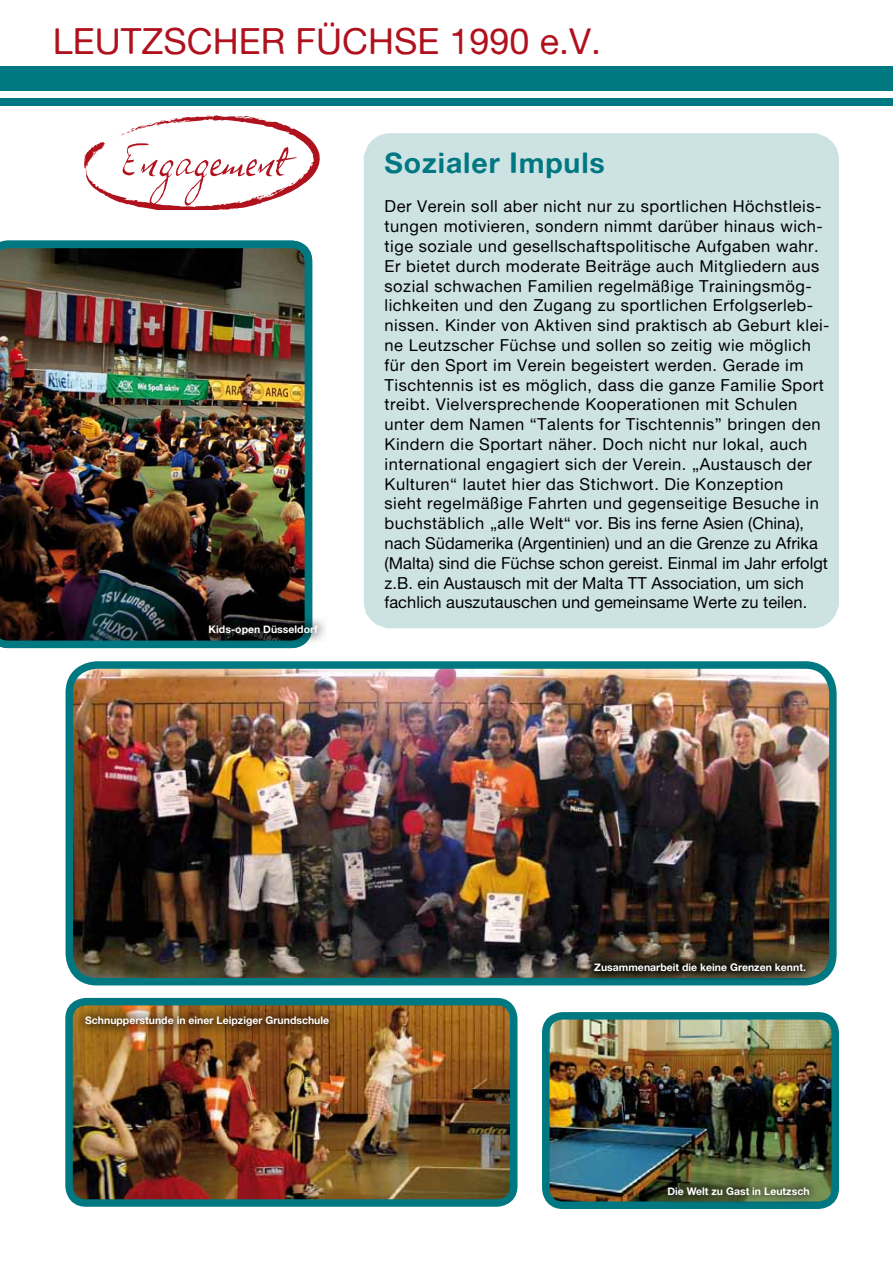
<style>
.page{position:relative;width:893px;height:1263px;background:#fff}
.page>*{position:absolute;margin:0;border:0;box-sizing:border-box;transform-origin:0 0}
.t1{font:36px "Alte Haas Grotesk";color:#af111d}
.t2{font:28.5px "Alte Haas Grotesk Bold";letter-spacing:.03em;color:#007881}
.t3{font:16.5px/19.8px "Alte Haas Grotesk";letter-spacing:.03em;color:#000}
.t4{font:10.5px "Alte Haas Grotesk Bold";color:#fff}
</style>
<div class="page">
<div style="left:0;top:66px;width:893px;height:24px;background:#007881"></div>
<div style="left:0;top:98px;width:893px;height:7px;background:#007881"></div>
<div style="left:383px;top:152px;width:437px;height:457px;background:#cde2e3;border-radius:8px"></div>
<div style="left:364px;top:133px;width:475px;height:495px;border:38px solid #cde2e3;border-radius:8px"></div>
<img style="left:0;top:241px;width:312px;height:407px">
<img style="left:551px;top:1021px;width:279px;height:179px">
<div style="left:542px;top:1012px;width:297px;height:197px;border:8px solid #007881;border-radius:17px"></div>
<svg style="left:655px;top:1174px;width:163px;height:30px;background:#4b613c"></svg>
<img style="left:70px;top:670px;width:758px;height:311px">
<div style="left:66px;top:661px;width:771px;height:324px;border:8px solid #007881;border-radius:28px"></div>
<svg style="left:85px;top:115px;width:235px;height:95px"></svg>
<svg style="left:581px;top:951px;width:234px;height:30px;background:#303529"></svg>
<img style="left:74px;top:1007px;width:434px;height:191px">
<div style="left:65px;top:998px;width:452px;height:209px;border:8px solid #007881;border-radius:17px"></div>
<img style="left:72px;top:1003px;width:265px;height:33px">
<svg style="left:196px;top:613px;width:129px;height:31px;background:#263536"></svg>
<h1 class="t1" style="left:53px;top:20px;width:550px">LEUTZSCHER FÜCHSE 1990 e.V.</h1>
<p class="t4" style="left:209px;top:623px;width:111px">Kids-open Düsseldorf</p>
<h2 class="t2" style="left:385px;top:145px;width:222px">Sozialer Impuls</h2>
<p class="t3" style="left:385px;top:196px;width:447px">Der Verein soll aber nicht nur zu sportlichen Höchstleis&shy;tungen motivieren, sondern nimmt darüber hinaus wich&shy;tige soziale und gesellschaftspolitische Aufgaben wahr.<br>Er bietet durch moderate Beiträge auch Mitgliedern aus sozial schwachen Familien regelmäßige Trainingsmög&shy;lichkeiten und den Zugang zu sportlichen Erfolgserleb&shy;nissen. Kinder von Aktiven sind praktisch ab Geburt klei&shy;ne Leutzscher Füchse und sollen so zeitig wie möglich für den Sport im Verein begeistert werden. Gerade im Tischtennis ist es möglich, dass die ganze Familie Sport treibt. Vielversprechende Kooperationen mit Schulen unter dem Namen “Talents for Tischtennis” bringen den Kindern die Sportart näher. Doch nicht nur lokal, auch international engagiert sich der Verein. „Austausch der Kulturen“ lautet hier das Stichwort. Die Konzeption<br>sieht regelmäßige Fahrten und gegenseitige Besuche in buchstäblich „alle Welt“ vor. Bis ins ferne Asien (China), nach Südamerika (Argentinien) und an die Grenze zu Afrika (Malta) sind die Füchse schon gereist. Einmal im Jahr erfolgt z.B. ein Austausch mit der Malta TT Association, um sich fachlich auszutauschen und gemeinsame Werte zu teilen.</p>
<p class="t4" style="left:85px;top:1014px;width:246px">Schnupperstunde in einer Leipziger Grundschule</p>
<p class="t4" style="left:594px;top:961px;width:213px">Zusammenarbeit die keine Grenzen kennt.</p>
<p class="t4" style="left:667px;top:1184px;width:144px">Die Welt zu Gast in Leutzsch</p>
</div>
